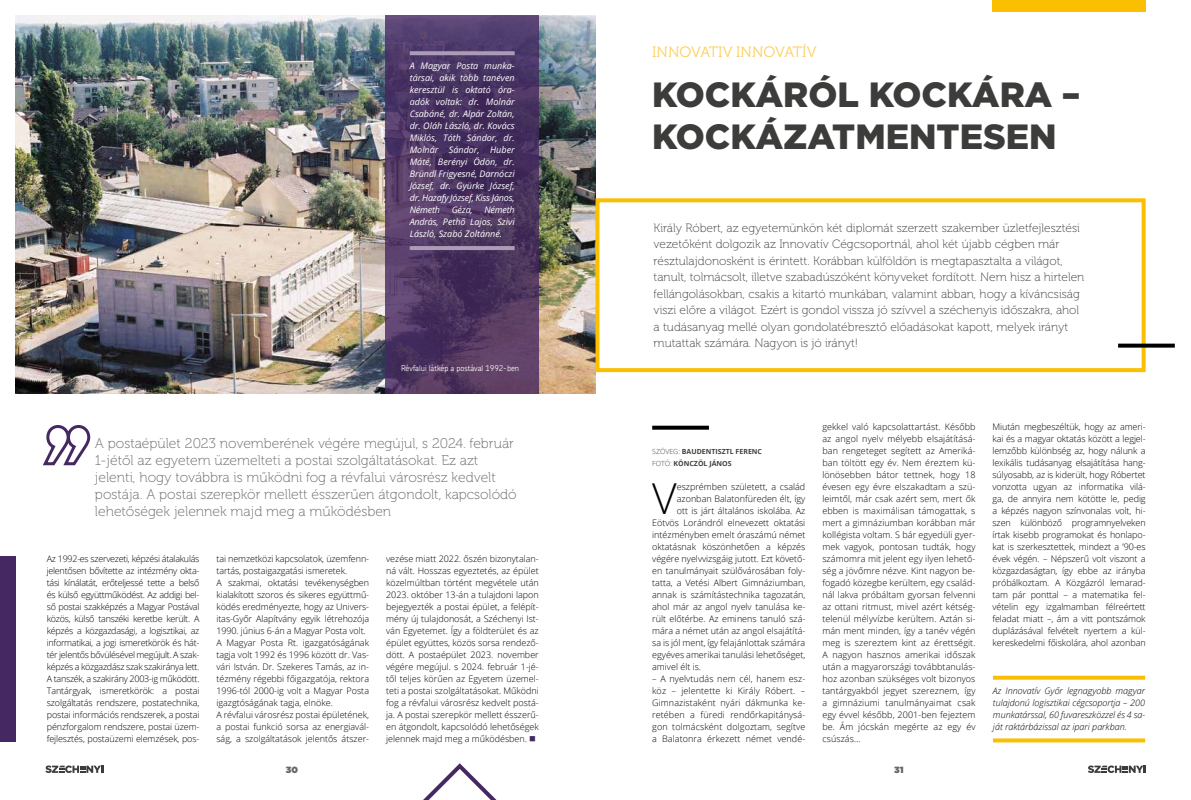
<style>
.page{position:relative;width:1191px;height:800px;background:#fff}
.page>*{position:absolute;margin:0;border:0;box-sizing:border-box;transform-origin:0 0}
.t1{font:300 42.6px "Open Sans";color:#000}
.t2{font:900 35px/42px "Gotham";color:#3c3c3b}
.t3{font:15px "Museo 300";color:#fdcf5b}
.t4{font:14px/17px "Museo 100";color:#666665}
.t5{font:12px/16.5px "Museo 100";color:#3c3c3b}
.t6{font:300 9px/12px "Open Sans";color:#000;text-align:justify}
.t7{font:italic 9px/12px "Open Sans";color:#fff;text-align:justify}
.t8{font:italic 300 9px/12px "Open Sans";color:#000;text-align:justify}
.t9{font:900 9px "Gotham";color:#666665}
.t10{font:300 8px "SKF Chevin";color:#fff}
.t11{font:700 7px/12px "Open Sans";color:#45413d}
.s1{color:#452761}
.s2{font-weight:300}
</style>
<div class="page">
<svg style="left:45px;top:765px;width:58px;height:7px"></svg>
<svg style="left:1088px;top:765px;width:57px;height:7px"></svg>
<img style="left:16px;top:15px;width:579px;height:378px">
<svg style="left:43px;top:425px;width:48px;height:41px"></svg>
<div style="left:0;top:556px;width:16px;height:185px;background:#452761"></div>
<svg style="left:386px;top:15px;width:153px;height:378px"></svg>
<svg style="left:410px;top:51px;width:104px;height:4px"></svg>
<hr style="left:410px;top:246px;width:104px;height:4px;background:#ac9ab6">
<svg style="left:424px;top:763px;width:72px;height:36px"></svg>
<svg style="left:652px;top:425px;width:57px;height:4px"></svg>
<div style="left:595px;top:198px;width:550px;height:174px;border:4px solid #fabf00"></div>
<svg style="left:1118px;top:343px;width:56px;height:4px"></svg>
<div style="left:992px;top:0;width:153px;height:12px;background:#fabf00"></div>
<svg style="left:993px;top:675px;width:152px;height:4px"></svg>
<svg style="left:993px;top:738px;width:152px;height:4px"></svg>
<p class="t7" style="left:410px;top:60px;width:106px">A Magyar Posta munka&shy;társai, akik több tanéven keresztül is oktató óra&shy;adók voltak: dr. Molnár Csabáné, dr. Alpár Zoltán, dr. Oláh László, dr. Kovács Miklós, Tóth Sándor, dr.<br>Molnár Sándor, Huber Máté, Berényi Ödön, dr.<br>Bründl Frigyesné, Darnóczi József, dr. Gyürke József, dr. Hazafy József, Kiss János, Németh</p>
<p class="t7" style="left:410px;top:204px;width:106px;text-indent:75px">Németh András, Pethő Lajos, Szivi László, Szabó Zoltánné.</p>
<p class="t7" style="left:452px;top:204px;width:23px">Géza,</p>
<p class="t10" style="left:401px;top:363px;width:120px">Révfalui látkép a postával 1992-ben</p>
<p class="t4" style="left:95px;top:434px;width:423px">A postaépület 2023 novemberének végére megújul, s 2024. február 1-jétől az egyetem üzemelteti a postai szolgáltatásokat. Ez azt jelenti, hogy továbbra is működni fog a révfalui városrész kedvelt postája. A postai szerepkör mellett ésszerűen átgondolt, kapcsolódó lehetőségek jelennek majd meg a működésben</p>
<p class="t6" style="left:47px;top:552px;width:154px">Az 1992-es szervezeti, képzési átalakulás jelentősen bővítette az intézmény okta&shy;tási kínálatát, erőteljessé tette a belső és külső együttműködést. Az addigi bel&shy;ső postai szakképzés a Magyar Postával közös, külső tanszéki keretbe került. A képzés a közgazdasági, a logisztikai, az informatikai, a jogi ismeretkörök és hát&shy;tér jelentős bővülésével megújult. A szak&shy;képzés a közgazdász szak szakiránya lett.<br>A tanszék, a szakirány 2003-ig működött.<br>Tantárgyak, ismeretkörök: a postai szolgáltatás rendszere, postatechnika, postai információs rendszerek, a postai pénzforgalom rendszere, postai üzem&shy;fejlesztés, postaüzemi elemzések, pos-</p>
<p class="t6" style="left:216px;top:552px;width:154px;text-align:left">tai nemzetközi kapcsolatok, üzemfenn&shy;tartás, postaigazgatási ismeretek.<br>A szakmai, oktatási tevékenységben kialakított szoros és sikeres együttmű&shy;ködés eredményezte, hogy az Univers&shy;itas-Győr Alapítvány egyik létrehozója 1990. június 6-án a Magyar Posta volt.<br>A Magyar Posta Rt. igazgatóságának tagja volt 1992 és 1996 között dr. Vas&shy;vári István. Dr. Szekeres Tamás, az in&shy;tézmény régebbi főigazgatója, rektora 1996-tól 2000-ig volt a Magyar Posta igazgtóságának tagja, elnöke.<br>A révfalui városrész postai épületének, a postai funkció sorsa az energiavál&shy;ság, a szolgáltatások jelentős átszer-</p>
<p class="t6" style="left:386px;top:552px;width:154px">vezése miatt 2022. őszén bizonytalan&shy;ná vált. Hosszas egyeztetés, az épület közelmúltban történt megvétele után 2023. október 13-án a tulajdoni lapon bejegyezték a postai épület, a felépít&shy;mény új tulajdonosát, a Széchenyi Ist&shy;ván Egyetemet. Így a földterület és az épület együttes, közös sorsa rendező&shy;dött. A postaépület 2023. november végére megújul. s 2024. február 1-jé&shy;től teljes körűen az Egyetem üzemel&shy;teti a postai szolgáltatásokat. Működni fog a révfalui városrész kedvelt postá&shy;ja. A postai szerepkör mellett ésszerű&shy;en átgondolt, kapcsolódó lehetőségek jelennek majd meg a működésben. <span class="s1">■</span></p>
<h3 class="t3" style="left:652px;top:43px;width:166px">INNOVATIV INNOVATÍV</h3>
<h2 class="t2" style="left:652px;top:73px;width:430px">KOCKÁRÓL KOCKÁRA –<br>KOCKÁZATMENTESEN</h2>
<p class="t5" style="left:653px;top:219px;width:432px">Király Róbert, az egyetemünkön két diplomát szerzett szakember üzletfejlesztési vezetőként dolgozik az Innovatív Cégcsoportnál, ahol két újabb cégben már résztulajdonosként is érintett. Korábban külföldön is megtapasztalta a világot, tanult, tolmácsolt, illetve szabadúszóként könyveket fordított. Nem hisz a hirtelen fellángolásokban, csakis a kitartó munkában, valamint abban, hogy a kíváncsiság viszi előre a világot. Ezért is gondol vissza jó szívvel a széchenyis időszakra, ahol a tudásanyag mellé olyan gondolatébresztő előadásokat kapott, melyek irányt mutattak számára. Nagyon is jó irányt!</p>
<p class="t11" style="left:652px;top:445px;width:111px"><span class="s2">SZÖVEG:</span> BAUDENTISZTL FERENC<br><span class="s2">FOTÓ:</span> KÖNCZÖL JÁNOS</p>
<h1 class="t1" style="left:652px;top:469px;width:26px">V</h1>
<p class="t6" style="left:677px;top:480px;width:130px">eszprémben született, a család</p>
<p class="t6" style="left:677px;top:492px;width:130px">azonban Balatonfüreden élt, így</p>
<p class="t6" style="left:677px;top:504px;width:130px">ott is járt általános iskolába. Az</p>
<p class="t6" style="left:652px;top:516px;width:155px">Eötvös Lorándról elnevezett oktatási</p>
<p class="t6" style="left:652px;top:528px;width:155px">intézményben emelt óraszámú német</p>
<p class="t6" style="left:652px;top:540px;width:155px">oktatásnak köszönhetően a képzés</p>
<p class="t6" style="left:652px;top:552px;width:155px">végére nyelvvizsgáig jutott. Ezt követő-</p>
<p class="t6" style="left:652px;top:564px;width:155px">en tanulmányait szülővárosában foly-</p>
<p class="t6" style="left:652px;top:576px;width:155px">tatta, a Vetési Albert Gimnáziumban,</p>
<p class="t6" style="left:652px;top:588px;width:155px">annak is számítástechnika tagozatán,</p>
<p class="t6" style="left:652px;top:600px;width:155px">ahol már az angol nyelv tanulása ke-</p>
<p class="t6" style="left:652px;top:612px;width:155px">rült előtérbe. Az eminens tanuló szá-</p>
<p class="t6" style="left:652px;top:624px;width:155px">mára a német után az angol elsajátítá-</p>
<p class="t6" style="left:652px;top:636px;width:155px">sa is jól ment, így felajánlottak számára</p>
<p class="t6" style="left:652px;top:648px;width:155px">egyéves amerikai tanulási lehetőséget,</p>
<p class="t6" style="left:652px;top:660px;width:50px">amivel élt is.</p>
<p class="t6" style="left:652px;top:672px;width:155px">– A nyelvtudás nem cél, hanem esz&shy;köz – jelentette ki Király Róbert. – Gimnazistaként nyári dákmunka ke&shy;retében a füredi rendőrkapitánysá&shy;gon tolmácsként dolgoztam, segítve a Balatonra érkezett német vendé-</p>
<p class="t6" style="left:822px;top:420px;width:155px">gekkel való kapcsolattartást. Később az angol nyelv mélyebb elsajátításá&shy;ban rengeteget segített az Ameriká&shy;ban töltött egy év. Nem éreztem kü&shy;lönösebben bátor tettnek, hogy 18 évesen egy évre elszakadtam a szü&shy;leimtől, már csak azért sem, mert ők ebben is maximálisan támogattak, s mert a gimnáziumban korábban már kollégista voltam. S bár egyedüli gyer&shy;mek vagyok, pontosan tudták, hogy számomra mit jelent egy ilyen lehető&shy;ség a jövőmre nézve. Kint nagyon be&shy;fogadó közegbe kerültem, egy család&shy;nál lakva próbáltam gyorsan felvenni az ottani ritmust, mivel azért kétség&shy;telenül mélyvízbe kerültem. Aztán si&shy;mán ment minden, így a tanév végén meg is szereztem kint az érettségit.<br>A nagyon hasznos amerikai időszak után a magyarországi továbbtanulás&shy;hoz azonban szükséges volt bizonyos tantárgyakból jegyet szereznem, így a gimnáziumi tanulmányaimat csak egy évvel később, 2001-ben fejeztem be. Ám jócskán megérte az egy év csúszás…</p>
<p class="t6" style="left:992px;top:420px;width:155px">Miután megbeszéltük, hogy az ameri&shy;kai és a magyar oktatás között a legjel&shy;lemzőbb különbség az, hogy nálunk a lexikális tudásanyag elsajátítása hang&shy;súlyosabb, az is kiderült, hogy Róbertet vonzotta ugyan az informatika vilá&shy;ga, de annyira nem kötötte le, pedig a képzés nagyon színvonalas volt, hi&shy;szen különböző programnyelveken írtak kisebb programokat és honlapo&shy;kat is szerkesztettek, mindezt a ’90-es évek végén. – Népszerű volt viszont a közgazdaságtan, így ebbe az irányba próbálkoztam. A Közgázról lemarad&shy;tam pár ponttal – a matematika fel&shy;vételin egy izgalmamban félreértett feladat miatt –, ám a vitt pontszámok duplázásával felvételt nyertem a kül&shy;kereskedelmi főiskolára, ahol azonban</p>
<p class="t8" style="left:993px;top:684px;width:154px">Az Innovatív Győr legnagyobb magyar tulajdonú logisztikai cégcsoportja – 200 munkatárssal, 60 fuvareszközzel és 4 sa&shy;ját raktárbázissal az ipari parkban.</p>
<p class="t9" style="left:286px;top:763px;width:14px">30</p>
<p class="t9" style="left:894px;top:763px;width:11px">31</p>
</div>
